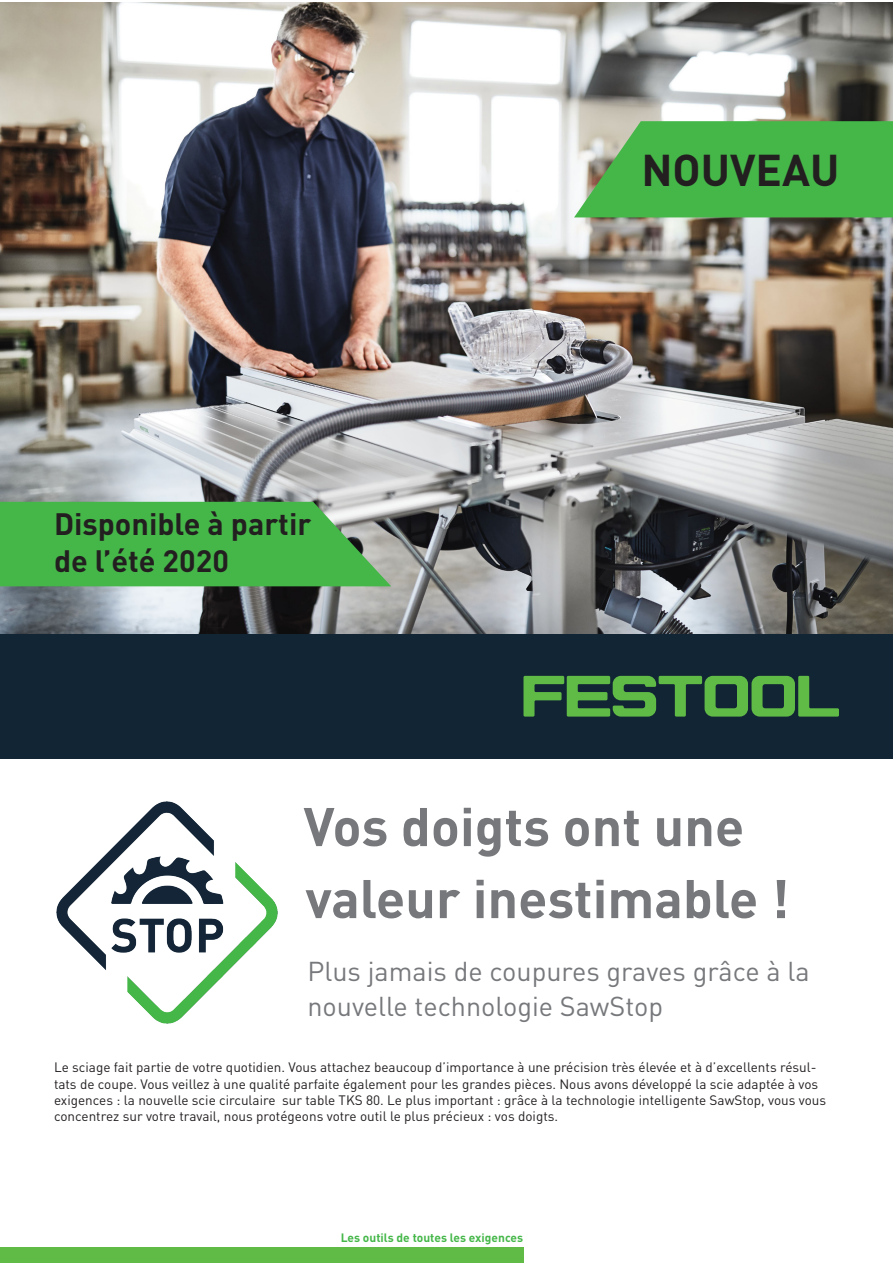
<style>
.page{position:relative;width:893px;height:1263px;background:#fff}
.page>*{position:absolute;margin:0;border:0;box-sizing:border-box;transform-origin:0 0}
.FT_Flyer_Cover_Headl{font:700 53.55px/72px "DIN Pro";color:#76787b}
.FT_Interferer_19_5_2{font:700 43.95px "DIN Pro";color:#231f20}
.FT_Interferer_19_5_2-2{font:700 30.6px/36.6px "DIN Pro";color:#231f20}
.FT_Flyer_Cover_Subhe{font:27px/34px "DIN Pro";color:#76787b}
.t1{font:13.5px/16.2px "DIN Pro";color:#231f20}
.t2{font:700 12px "DIN Pro";color:#45b749}
</style>
<div class="page">
<div style="left:0;top:633px;width:893px;height:126px;background:#122535"></div>
<svg style="left:523px;top:676px;width:316px;height:41px"></svg>
<div style="left:0;top:1248px;width:523px;height:15px;background:#60bb46"></div>
<img style="left:0;top:2px;width:893px;height:631px">
<svg style="left:574px;top:121px;width:319px;height:96px;background:#53b955"></svg>
<img style="left:56px;top:801px;width:222px;height:223px">
<svg style="left:0;top:502px;width:391px;height:84px;background:#4fb653"></svg>
<p class="FT_Interferer_19_5_2-2" style="left:54px;top:505px;width:259px">Disponible à partir de l’été 2020</p>
<p class="FT_Interferer_19_5_2" style="left:641px;top:140px;width:200px">NOUVEAU</p>
<p class="FT_Flyer_Cover_Headl" style="left:303px;top:788px;width:487px">Vos doigts ont une valeur inestimable !</p>
<p class="FT_Flyer_Cover_Subhe" style="left:307px;top:953px;width:504px">Plus jamais de coupures graves grâce à la nouvelle technologie SawStop</p>
<p class="t1" style="left:54px;top:1059px;width:774px">Le sciage fait partie de votre quotidien. Vous attachez beaucoup d’importance à une précision très élevée et à d’excellents résul&shy;tats de coupe. Vous veillez à une qualité parfaite également pour les grandes pièces. Nous avons développé la scie adaptée à vos exigences : la nouvelle scie circulaire sur table TKS 80. Le plus important : grâce à la technologie intelligente SawStop, vous vous concentrez sur votre travail, nous protégeons votre outil le plus précieux : vos doigts.</p>
<p class="t2" style="left:341px;top:1229px;width:184px">Les outils de toutes les exigences</p>
</div>
